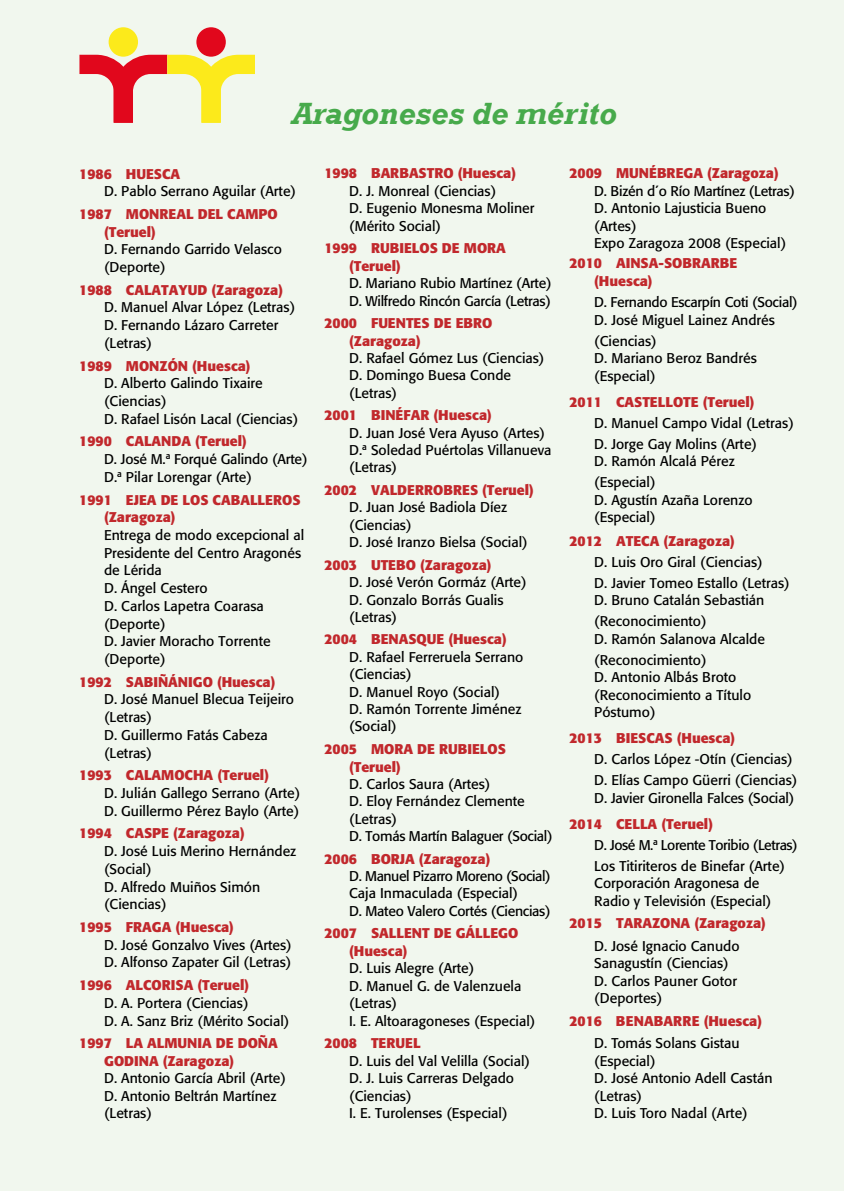
<style>
.page{position:relative;width:844px;height:1191px;background:#fff}
.page>*{position:absolute;margin:0;border:0;box-sizing:border-box;transform-origin:0 0}
.t1{font:italic 700 31.5px "Rockwell";color:#47aa4b}
.t2{font:14px/17.7px "Formata";color:#000}
.t3{font:700 14px/17.5px "Formata";color:#c1282c}
.t4{font:14px/17.7px "Formata";letter-spacing:-.02em;color:#000}
</style>
<div class="page">
<div style="left:0;top:0;width:843px;height:1191px;background:#f1f7ee"></div>
<div style="left:109px;top:27px;width:29px;height:30px;background:#fcea1b;border-radius:50%"></div>
<svg style="left:79px;top:55px;width:176px;height:68px"></svg>
<div style="left:196px;top:27px;width:30px;height:30px;background:#e1071c;border-radius:50%"></div>
<h1 class="t1" style="left:291px;top:95px;width:326px">Aragoneses de mérito</h1>
<p class="t3" style="left:79px;top:165px;width:102px">1986 HUESCA</p>
<p class="t2" style="left:104px;top:182px;width:193px">D. Pablo Serrano Aguilar (Arte)</p>
<p class="t3" style="left:104px;top:205px;width:175px;text-indent:-25px">1987 MONREAL DEL CAMPO (Teruel)</p>
<p class="t2" style="left:104px;top:240px;width:179px">D. Fernando Garrido Velasco (Deporte)</p>
<p class="t3" style="left:79px;top:281px;width:205px">1988 CALATAYUD (Zaragoza)</p>
<p class="t2" style="left:104px;top:299px;width:193px">D. Manuel Alvar López (Letras)<br>D. Fernando Lázaro Carreter (Letras)</p>
<p class="t3" style="left:79px;top:357px;width:173px">1989 MONZÓN (Huesca)</p>
<p class="t2" style="left:104px;top:374px;width:195px">D. Alberto Galindo Tixaire (Ciencias)<br>D. Rafael Lisón Lacal (Ciencias)</p>
<p class="t3" style="left:79px;top:432px;width:169px">1990 CALANDA (Teruel)</p>
<p class="t2" style="left:104px;top:450px;width:205px">D. José M.ª Forqué Galindo (Arte)<br>D.ª Pilar Lorengar (Arte)</p>
<p class="t3" style="left:104px;top:490px;width:198px;text-indent:-25px">1991 EJEA DE LOS CABALLEROS (Zaragoza)</p>
<p class="t2" style="left:104px;top:526px;width:202px">Entrega de modo excepcional al<br>Presidente del Centro Aragonés de Lérida<br>D. Ángel Cestero<br>D. Carlos Lapetra Coarasa (Deporte)<br>D. Javier Moracho Torrente (Deporte)</p>
<p class="t3" style="left:79px;top:673px;width:197px">1992 SABIÑÁNIGO (Huesca)</p>
<p class="t2" style="left:104px;top:690px;width:191px">D. José Manuel Blecua Teijeiro (Letras)<br>D. Guillermo Fatás Cabeza (Letras)</p>
<p class="t3" style="left:79px;top:766px;width:191px">1993 CALAMOCHA (Teruel)</p>
<p class="t2" style="left:104px;top:784px;width:198px">D. Julián Gallego Serrano (Arte)<br>D. Guillermo Pérez Baylo (Arte)</p>
<p class="t3" style="left:79px;top:824px;width:167px">1994 CASPE (Zaragoza)</p>
<p class="t2" style="left:104px;top:842px;width:194px">D. José Luis Merino Hernández (Social)<br>D. Alfredo Muiños Simón (Ciencias)</p>
<p class="t3" style="left:79px;top:918px;width:156px">1995 FRAGA (Huesca)</p>
<p class="t2" style="left:104px;top:935px;width:189px">D. José Gonzalvo Vives (Artes)<br>D. Alfonso Zapater Gil (Letras)</p>
<p class="t3" style="left:79px;top:976px;width:171px">1996 ALCORISA (Teruel)</p>
<p class="t2" style="left:104px;top:994px;width:187px">D. A. Portera (Ciencias)<br>D. A. Sanz Briz (Mérito Social)</p>
<p class="t3" style="left:104px;top:1034px;width:175px;text-indent:-25px">1997 LA ALMUNIA DE DOÑA<br>GODINA (Zaragoza)</p>
<p class="t2" style="left:104px;top:1069px;width:183px">D. Antonio García Abril (Arte)<br>D. Antonio Beltrán Martínez (Letras)</p>
<p class="t3" style="left:324px;top:164px;width:193px">1998 BARBASTRO (Huesca)</p>
<p class="t2" style="left:349px;top:182px;width:187px">D. J. Monreal (Ciencias)<br>D. Eugenio Monesma Moliner (Mérito Social)</p>
<p class="t3" style="left:349px;top:239px;width:158px;text-indent:-25px">1999 RUBIELOS DE MORA (Teruel)</p>
<p class="t4" style="left:349px;top:274px;width:204px">D. Mariano Rubio Martínez (Arte)<br>D. Wilfredo Rincón García (Letras)</p>
<p class="t3" style="left:349px;top:314px;width:145px;text-indent:-25px">2000 FUENTES DE EBRO (Zaragoza)</p>
<p class="t2" style="left:349px;top:349px;width:197px">D. Rafael Gómez Lus (Ciencias)<br>D. Domingo Buesa Conde (Letras)</p>
<p class="t3" style="left:324px;top:406px;width:169px">2001 BINÉFAR (Huesca)</p>
<p class="t2" style="left:349px;top:424px;width:204px">D. Juan José Vera Ayuso (Artes)<br>D.ª Soledad Puértolas Villanueva (Letras)</p>
<p class="t3" style="left:324px;top:481px;width:211px">2002 VALDERROBRES (Teruel)</p>
<p class="t2" style="left:349px;top:499px;width:180px">D. Juan José Badiola Díez (Ciencias)<br>D. José Iranzo Bielsa (Social)</p>
<p class="t3" style="left:324px;top:556px;width:169px">2003 UTEBO (Zaragoza)</p>
<p class="t2" style="left:349px;top:573px;width:179px">D. José Verón Gormáz (Arte)<br>D. Gonzalo Borrás Gualis (Letras)</p>
<p class="t3" style="left:324px;top:630px;width:184px">2004 BENASQUE (Huesca)</p>
<p class="t2" style="left:349px;top:648px;width:176px">D. Rafael Ferreruela Serrano (Ciencias)<br>D. Manuel Royo (Social)<br>D. Ramón Torrente Jiménez (Social)</p>
<p class="t3" style="left:349px;top:740px;width:158px;text-indent:-25px">2005 MORA DE RUBIELOS (Teruel)</p>
<p class="t2" style="left:349px;top:775px;width:205px">D. Carlos Saura (Artes)<br>D. Eloy Fernández Clemente (Letras)<br>D. Tomás Martín Balaguer (Social)</p>
<p class="t3" style="left:324px;top:850px;width:167px">2006 BORJA (Zaragoza)</p>
<p class="t4" style="left:349px;top:867px;width:203px">D. Manuel Pizarro Moreno (Social)<br>Caja Inmaculada (Especial)<br>D. Mateo Valero Cortés (Ciencias)</p>
<p class="t3" style="left:349px;top:924px;width:171px;text-indent:-25px">2007 SALLENT DE GÁLLEGO (Huesca)</p>
<p class="t2" style="left:349px;top:959px;width:188px">D. Luis Alegre (Arte)<br>D. Manuel G. de Valenzuela (Letras)<br>I. E. Altoaragoneses (Especial)</p>
<p class="t3" style="left:324px;top:1034px;width:98px">2008 TERUEL</p>
<p class="t2" style="left:349px;top:1052px;width:182px">D. Luis del Val Velilla (Social)<br>D. J. Luis Carreras Delgado (Ciencias)<br>I. E. Turolenses (Especial)</p>
<p class="t3" style="left:569px;top:164px;width:211px">2009 MUNÉBREGA (Zaragoza)</p>
<p class="t2" style="left:594px;top:182px;width:202px">D. Bizén d´o Río Martínez (Letras)<br>D. Antonio Lajusticia Bueno (Artes)<br>Expo Zaragoza 2008 (Especial)</p>
<p class="t3" style="left:594px;top:254px;width:144px;text-indent:-25px">2010 AINSA-SOBRARBE (Huesca)</p>
<p class="t4" style="left:594px;top:293px;width:205px">D. Fernando Escarpín Coti (Social)<br>D. José Miguel Lainez Andrés</p>
<p class="t2" style="left:594px;top:332px;width:164px">(Ciencias)<br>D. Mariano Beroz Bandrés (Especial)</p>
<p class="t3" style="left:569px;top:393px;width:186px">2011 CASTELLOTE (Teruel)</p>
<p class="t2" style="left:594px;top:412px;width:201px;line-height:21px">D. Manuel Campo Vidal (Letras)<br>D. Jorge Gay Molins (Arte)</p>
<p class="t2" style="left:594px;top:450px;width:142px;line-height:21px">D. Ramón Alcalá Pérez (Especial)</p>
<p class="t2" style="left:594px;top:491px;width:160px">D. Agustín Azaña Lorenzo (Especial)</p>
<p class="t3" style="left:569px;top:532px;width:167px">2012 ATECA (Zaragoza)</p>
<p class="t2" style="left:594px;top:551px;width:197px;line-height:21px">D. Luis Oro Giral (Ciencias)<br>D. Javier Tomeo Estallo (Letras)</p>
<p class="t2" style="left:594px;top:589px;width:172px;line-height:21px">D. Bruno Catalán Sebastián (Reconocimiento)</p>
<p class="t2" style="left:594px;top:628px;width:172px;line-height:21px">D. Ramón Salanova Alcalde (Reconocimiento)</p>
<p class="t2" style="left:594px;top:668px;width:158px">D. Antonio Albás Broto (Reconocimiento a Título<br>Póstumo)</p>
<p class="t3" style="left:569px;top:729px;width:167px">2013 BIESCAS (Huesca)</p>
<p class="t2" style="left:594px;top:748px;width:205px;line-height:21px">D. Carlos López -Otín (Ciencias)<br>D. Elías Campo Güerri (Ciencias)</p>
<p class="t2" style="left:594px;top:789px;width:201px">D. Javier Gironella Falces (Social)</p>
<p class="t3" style="left:569px;top:814px;width:145px">2014 CELLA (Teruel)</p>
<p class="t2" style="left:594px;top:834px;width:205px;line-height:21px">D. José M.ª Lorente Toribio (Letras)<br>Los Titiriteros de Binefar (Arte)</p>
<p class="t2" style="left:594px;top:874px;width:179px">Corporación Aragonesa de<br>Radio y Televisión (Especial)</p>
<p class="t3" style="left:569px;top:914px;width:198px">2015 TARAZONA (Zaragoza)</p>
<p class="t2" style="left:594px;top:937px;width:147px">D. José Ignacio Canudo<br>Sanagustín (Ciencias)<br>D. Carlos Pauner Gotor (Deportes)</p>
<p class="t3" style="left:569px;top:1011px;width:194px">2016 BENABARRE (Huesca)</p>
<p class="t2" style="left:594px;top:1034px;width:180px">D. Tomás Solans Gistau (Especial)<br>D. José Antonio Adell Castán (Letras)<br>D. Luis Toro Nadal (Arte)</p>
</div>
